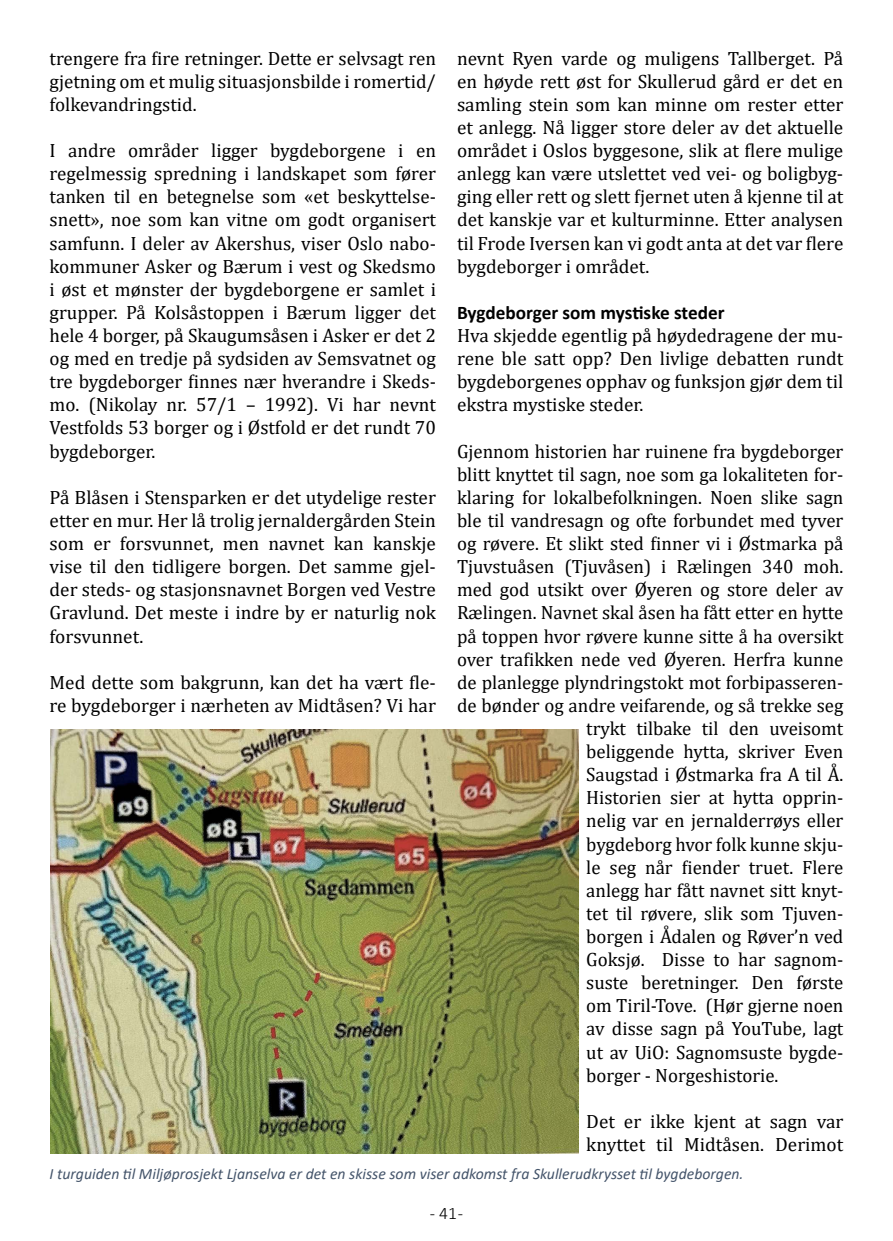
<style>
.page{position:relative;width:893px;height:1241px;background:#fff}
.page>*{position:absolute;margin:0;border:0;box-sizing:border-box;transform-origin:0 0}
.t1{font:19.25px/23.1px "Cambria";color:#000;text-align:justify}
.t2{font:700 19.25px "Calibri";letter-spacing:-.005em;color:#000}
.t3{font:300 17.5px "Calibri";color:#000}
.t4{font:italic 15.75px "Calibri";color:#44546a}
</style>
<div class="page">
<img style="left:50px;top:729px;width:529px;height:423px">
<p class="t1" style="left:457px;top:46px;width:388px">nevnt Ryen varde og muligens Tallberget. På en høyde rett øst for Skullerud gård er det en samling stein som kan minne om rester etter et anlegg. Nå ligger store deler av det aktuelle området i Oslos byggesone, slik at flere mulige anlegg kan være utslettet ved vei- og boligbyg&shy;ging eller rett og slett fjernet uten å kjenne til at det kanskje var et kulturminne. Etter analysen til Frode Iversen kan vi godt anta at det var flere bygdeborger i området.</p>
<p class="t2" style="left:457px;top:299px;width:269px">Bygdeborger som mystiske steder</p>
<p class="t1" style="left:457px;top:324px;width:388px">Hva skjedde egentlig på høydedragene der mu&shy;rene ble satt opp? Den livlige debatten rundt bygdeborgenes opphav og funksjon gjør dem til ekstra mystiske steder.</p>
<p class="t1" style="left:457px;top:439px;width:388px">Gjennom historien har ruinene fra bygdeborger</p>
<p class="t1" style="left:457px;top:462px;width:388px">blitt knyttet til sagn, noe som ga lokaliteten for-</p>
<p class="t1" style="left:457px;top:485px;width:388px">klaring for lokalbefolkningen. Noen slike sagn</p>
<p class="t1" style="left:457px;top:508px;width:388px">ble til vandresagn og ofte forbundet med tyver</p>
<p class="t1" style="left:457px;top:531px;width:388px">og røvere. Et slikt sted finner vi i Østmarka på</p>
<p class="t1" style="left:457px;top:555px;width:388px">Tjuvstuåsen (Tjuvåsen) i Rælingen 340 moh.</p>
<p class="t1" style="left:457px;top:578px;width:388px">med god utsikt over Øyeren og store deler av</p>
<p class="t1" style="left:457px;top:601px;width:388px">Rælingen. Navnet skal åsen ha fått etter en hytte</p>
<p class="t1" style="left:457px;top:624px;width:388px">på toppen hvor røvere kunne sitte å ha oversikt</p>
<p class="t1" style="left:457px;top:647px;width:388px">over trafikken nede ved Øyeren. Herfra kunne</p>
<p class="t1" style="left:457px;top:670px;width:388px">de planlegge plyndringstokt mot forbipasseren-</p>
<p class="t1" style="left:457px;top:693px;width:388px">de bønder og andre veifarende, og så trekke seg</p>
<p class="t1" style="left:586px;top:716px;width:259px">trykt tilbake til den uveisomt</p>
<p class="t1" style="left:586px;top:739px;width:259px">beliggende hytta, skriver Even</p>
<p class="t1" style="left:586px;top:762px;width:259px">Saugstad i Østmarka fra A til Å.</p>
<p class="t1" style="left:586px;top:786px;width:259px">Historien sier at hytta opprin-</p>
<p class="t1" style="left:586px;top:809px;width:259px">nelig var en jernalderrøys eller</p>
<p class="t1" style="left:586px;top:832px;width:259px">bygdeborg hvor folk kunne skju-</p>
<p class="t1" style="left:586px;top:855px;width:259px">le seg når fiender truet. Flere</p>
<p class="t1" style="left:586px;top:878px;width:259px">anlegg har fått navnet sitt knyt-</p>
<p class="t1" style="left:586px;top:901px;width:259px">tet til røvere, slik som Tjuven-</p>
<p class="t1" style="left:586px;top:924px;width:259px">borgen i Ådalen og Røver’n ved</p>
<p class="t1" style="left:586px;top:947px;width:259px">Goksjø. Disse to har sagnom-</p>
<p class="t1" style="left:586px;top:970px;width:259px">suste beretninger. Den første</p>
<p class="t1" style="left:586px;top:993px;width:259px">om Tiril-Tove. (Hør gjerne noen</p>
<p class="t1" style="left:586px;top:1017px;width:259px">av disse sagn på YouTube, lagt</p>
<p class="t1" style="left:586px;top:1040px;width:259px">ut av UiO: Sagnomsuste bygde-</p>
<p class="t1" style="left:586px;top:1063px;width:194px">borger - Norgeshistorie.</p>
<p class="t1" style="left:586px;top:1109px;width:259px">Det er ikke kjent at sagn var knyttet til Midtåsen. Derimot</p>
<p class="t4" style="left:50px;top:1162px;width:695px">I turguiden til Miljøprosjekt Ljanselva er det en skisse som viser adkomst fra Skullerudkrysset til bygdeborgen.</p>
<p class="t3" style="left:430px;top:1201px;width:35px">- 41 -</p>
<p class="t1" style="left:50px;top:46px;width:388px">trengere fra fire retninger. Dette er selvsagt ren gjetning om et mulig situasjonsbilde i romertid/ folkevandringstid.</p>
<p class="t1" style="left:50px;top:139px;width:388px">I andre områder ligger bygdeborgene i en regelmessig spredning i landskapet som fører tanken til en betegnelse som «et beskyttelse&shy;snett», noe som kan vitne om godt organisert samfunn. I deler av Akershus, viser Oslo nabo&shy;kommuner Asker og Bærum i vest og Skedsmo i øst et mønster der bygdeborgene er samlet i grupper. På Kolsåstoppen i Bærum ligger det hele 4 borger, på Skaugumsåsen i Asker er det 2 og med en tredje på sydsiden av Semsvatnet og tre bygdeborger finnes nær hverandre i Skeds&shy;mo. (Nikolay nr. 57/1 – 1992). Vi har nevnt Vestfolds 53 borger og i Østfold er det rundt 70 bygdeborger.</p>
<p class="t1" style="left:50px;top:485px;width:388px">På Blåsen i Stensparken er det utydelige rester etter en mur. Her lå trolig jernaldergården Stein som er forsvunnet, men navnet kan kanskje vise til den tidligere borgen. Det samme gjel&shy;der steds- og stasjonsnavnet Borgen ved Vestre Gravlund. Det meste i indre by er naturlig nok forsvunnet.</p>
<p class="t1" style="left:50px;top:670px;width:388px">Med dette som bakgrunn, kan det ha vært fle&shy;re bygdeborger i nærheten av Midtåsen? Vi har</p>
</div>
